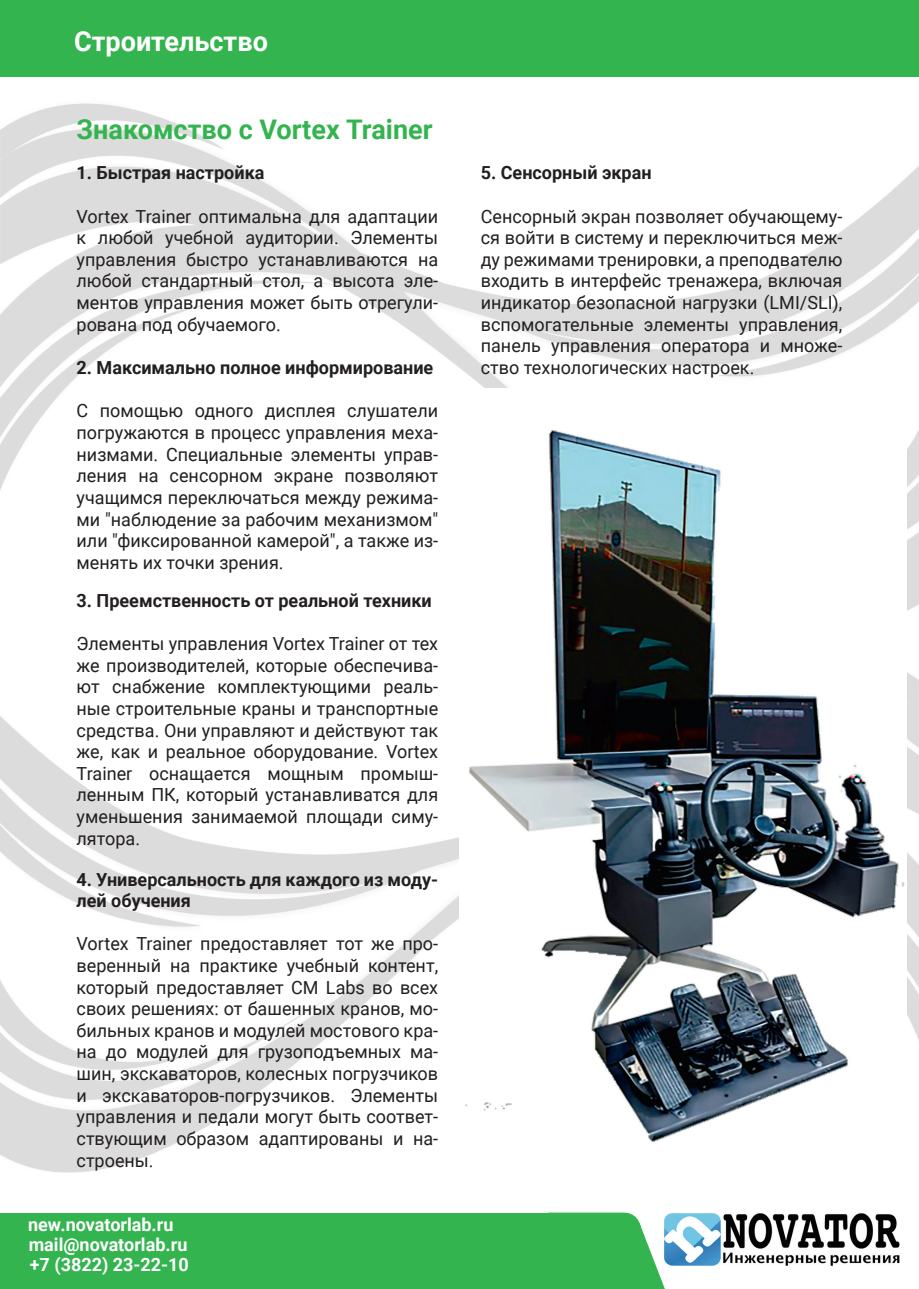
<style>
.page{position:relative;width:919px;height:1289px;background:#fff}
.page>*{position:absolute;margin:0;border:0;box-sizing:border-box;transform-origin:0 0}
.t1{font:700 27px "Roboto";color:#34b44f}
.t2{font:700 27px "Roboto";color:#fff}
.t3{font:18px/21.6px "Roboto";color:#231f20;text-align:justify}
.t4{font:700 18px/21.6px "Roboto";color:#231f20}
.t5{font:700 18px "Roboto";color:#fff}
</style>
<div class="page">
<img style="left:0;top:103px;width:918px;height:508px">
<img style="left:0;top:672px;width:918px;height:501px">
<div style="left:0;top:0;width:918px;height:77px;background:#34b44f"></div>
<div style="left:0;top:1212px;width:579px;height:76px;background:#34b44f"></div>
<div style="left:531px;top:1212px;width:110px;height:76px;background:#34b44f;border-radius:18px"></div>
<svg style="left:627px;top:1222px;width:37px;height:66px"></svg>
<img style="left:663px;top:1213px;width:235px;height:53px">
<img style="left:459px;top:388px;width:447px;height:759px">
<h1 class="t2" style="left:74px;top:23px;width:195px">Строительство</h1>
<p class="t1" style="left:77px;top:111px;width:357px">Знакомство с Vortex Trainer</p>
<p class="t4" style="left:77px;top:161px;width:189px">1. Быстрая настройка</p>
<p class="t3" style="left:77px;top:205px;width:363px">Vortex Trainer оптимальна для адаптации к любой учебной аудитории. Элементы управления быстро устанавливаются на любой стандартный стол, а высота эле&shy;ментов управления может быть отрегули&shy;рована под обучаемого.</p>
<p class="t4" style="left:480px;top:161px;width:172px">5. Сенсорный экран</p>
<p class="t3" style="left:480px;top:205px;width:363px">Сенсорный экран позволяет обучающему&shy;ся войти в систему и переключиться меж&shy;ду режимами тренировки, а преподвателю входить в интерфейс тренажера, включая индикатор безопасной нагрузки (LMI/SLI), вспомогательные элементы управления, панель управления оператора и множе-</p>
<p class="t4" style="left:77px;top:356px;width:358px">2. Максимально полное информирование</p>
<p class="t3" style="left:480px;top:356px;width:275px">ство технологических настроек.</p>
<p class="t3" style="left:77px;top:399px;width:363px">С помощью одного дисплея слушатели погружаются в процесс управления меха&shy;низмами. Специальные элементы управ&shy;ления на сенсорном экране позволяют учащимся переключаться между режима&shy;ми "наблюдение за рабочим механизмом" или "фиксированной камерой", а также из&shy;менять их точки зрения.</p>
<p class="t4" style="left:77px;top:589px;width:357px">3. Преемственность от реальной техники</p>
<p class="t3" style="left:77px;top:632px;width:363px">Элементы управления Vortex Trainer от тех</p>
<p class="t3" style="left:77px;top:654px;width:363px">же производителей, которые обеспечива&shy;ют снабжение комплектующими реаль&shy;ные строительные краны и транспортные средства. Они управляют и действуют так же, как и реальное оборудование. Vortex Trainer оснащается мощным промыш&shy;ленным ПК, который устанавливатся для уменьшения занимаемой площади симу&shy;лятора.</p>
<p class="t4" style="left:77px;top:867px;width:363px">4. Универсальность для каждого из моду&shy;лей обучения</p>
<p class="t3" style="left:77px;top:932px;width:363px">Vortex Trainer предоставляет тот же про&shy;веренный на практике учебный контент, который предоставляет CM Labs во всех своих решениях: от башенных кранов, мо&shy;бильных кранов и модулей мостового кра&shy;на до модулей для грузоподъемных ма&shy;шин, экскаваторов, колесных погрузчиков и экскаваторов-погрузчиков. Элементы управления и педали могут быть соответ&shy;ствующим образом адаптированы и на&shy;строены.</p>
<p class="t5" style="left:28px;top:1211px;width:147px">new.novatorlab.ru</p>
<p class="t5" style="left:30px;top:1252px;width:161px">+7 (3822) 23-22-10</p>
<p class="t5" style="left:29px;top:1232px;width:160px">mail@novatorlab.ru</p>
</div>
